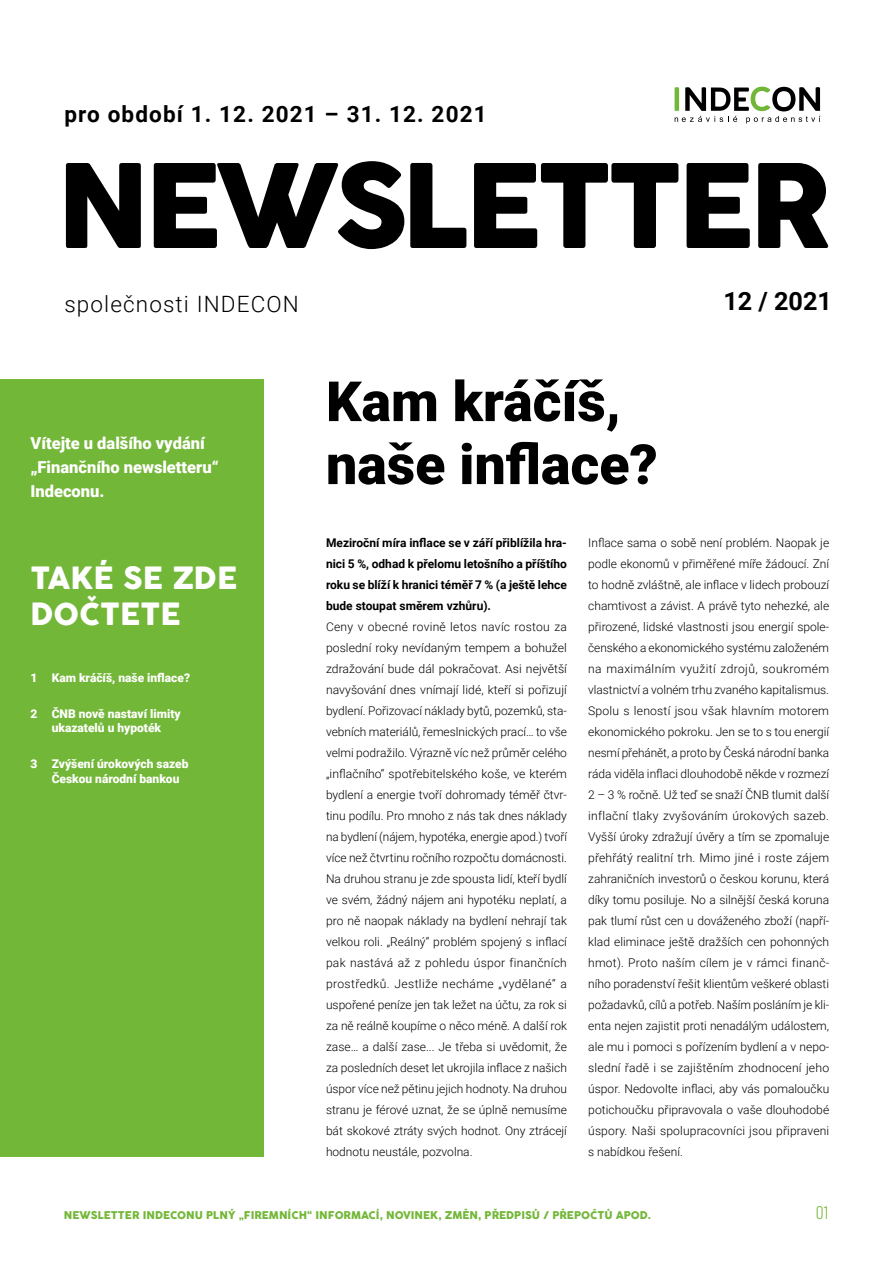
<style>
.page{position:relative;width:893px;height:1263px;background:#fff}
.page>*{position:absolute;margin:0;border:0;box-sizing:border-box;transform-origin:0 0}
.t1{font:900 55.5px/63px "Roboto";color:#000}
.t2{font:30px/36px "Cocogoose";color:#fff}
.t3{font:700 25.2px "Roboto";color:#000}
.t4{font:700 22.5px "Roboto";letter-spacing:.05em;color:#000}
.t5{font:300 22.5px "Roboto";letter-spacing:.05em;color:#000}
.t6{font:300 18px "Barlow Condensed";color:#73b738}
.t7{font:900 16.5px/24px "Roboto";color:#fff}
.t8{font:300 12px/21px "Roboto";color:#000;text-align:justify}
.t9{font:700 12px/21px "Roboto";color:#000;text-align:justify}
.t10{font:900 12px/14.4px "Roboto";color:#fff;text-align:center}
.t11{font:10.5px "Cocogoose";color:#73b738}
</style>
<div class="page">
<svg style="left:66px;top:163px;width:75px;height:85px"></svg>
<svg style="left:154px;top:161px;width:250px;height:88px"></svg>
<svg style="left:410px;top:163px;width:56px;height:85px"></svg>
<svg style="left:474px;top:163px;width:204px;height:85px"></svg>
<svg style="left:687px;top:163px;width:63px;height:85px"></svg>
<svg style="left:758px;top:163px;width:70px;height:85px"></svg>
<svg style="left:675px;top:87px;width:145px;height:36px"></svg>
<div style="left:0;top:379px;width:264px;height:777px;background:#73b738"></div>
<h3 class="t4" style="left:64px;top:98px;width:424px">pro období 1. 12. 2021 – 31. 12. 2021</h3>
<h3 class="t5" style="left:64px;top:288px;width:236px">společnosti INDECON</h3>
<h3 class="t3" style="left:723px;top:283px;width:110px">12 / 2021</h3>
<h3 class="t7" style="left:30px;top:431px;width:190px">Vítejte u dalšího vydání „Finančního newsletteru“<br>Indeconu.</h3>
<h2 class="t2" style="left:30px;top:562px;width:208px">TAKÉ SE ZDE<br>DOČTETE</h2>
<p class="t10" style="left:30px;top:670px;width:161px">1 Kam kráčíš, naše inflace?</p>
<p class="t10" style="left:30px;top:706px;width:152px">2 ČNB nově nastaví limity ukazatelů u hypoték</p>
<p class="t10" style="left:52px;top:756px;width:138px;text-align:left;text-indent:-21px">3 Zvýšení úrokových sazeb<br>Českou národní bankou</p>
<h1 class="t1" style="left:326px;top:368px;width:333px">Kam kráčíš, naše inflace?</h1>
<p class="t9" style="left:326px;top:532px;width:242px">Meziroční míra inflace se v září přiblížila hra&shy;nici 5 %, odhad k přelomu letošního a příštího roku se blíží k hranici téměř 7 % (a ještě lehce bude stoupat směrem vzhůru).</p>
<p class="t8" style="left:326px;top:616px;width:242px">Ceny v obecné rovině letos navíc rostou za poslední roky nevídaným tempem a bohužel zdražování bude dál pokračovat. Asi největší navyšování dnes vnímají lidé, kteří si pořizují bydlení. Pořizovací náklady bytů, pozemků, sta&shy;vebních materiálů, řemeslnických prací… to vše velmi podražilo. Výrazně víc než průměr celého „inflačního“ spotřebitelského koše, ve kterém bydlení a energie tvoří dohromady téměř čtvr&shy;tinu podílu. Pro mnoho z nás tak dnes náklady na bydlení (nájem, hypotéka, energie apod.) tvoří více než čtvrtinu ročního rozpočtu domácnosti.<br>Na druhou stranu je zde spousta lidí, kteří bydlí ve svém, žádný nájem ani hypotéku neplatí, a pro ně naopak náklady na bydlení nehrají tak velkou roli. „Reálný“ problém spojený s inflací pak nastává až z pohledu úspor finančních prostředků. Jestliže necháme „vydělané“ a uspořené peníze jen tak ležet na účtu, za rok si za ně reálně koupíme o něco méně. A další rok zase… a další zase... Je třeba si uvědomit, že za posledních deset let ukrojila inflace z našich úspor více než pětinu jejich hodnoty. Na druhou stranu je férové uznat, že se úplně nemusíme bát skokové ztráty svých hodnot. Ony ztrácejí hodnotu neustále, pozvolna.</p>
<p class="t8" style="left:588px;top:532px;width:243px">Inflace sama o sobě není problém. Naopak je podle ekonomů v přiměřené míře žádoucí. Zní to hodně zvláštně, ale inflace v lidech probouzí chamtivost a závist. A právě tyto nehezké, ale přirozené, lidské vlastnosti jsou energií spole&shy;čenského a ekonomického systému založeném na maximálním využití zdrojů, soukromém vlastnictví a volném trhu zvaného kapitalismus.<br>Spolu s leností jsou však hlavním motorem ekonomického pokroku. Jen se to s tou energií nesmí přehánět, a proto by Česká národní banka ráda viděla inflaci dlouhodobě někde v rozmezí 2 – 3 % ročně. Už teď se snaží ČNB tlumit další inflační tlaky zvyšováním úrokových sazeb.<br>Vyšší úroky zdražují úvěry a tím se zpomaluje přehřátý realitní trh. Mimo jiné i roste zájem zahraničních investorů o českou korunu, která díky tomu posiluje. No a silnější česká koruna pak tlumí růst cen u dováženého zboží (napří&shy;klad eliminace ještě dražších cen pohonných hmot). Proto naším cílem je v rámci finanč&shy;ního poradenství řešit klientům veškeré oblasti požadavků, cílů a potřeb. Naším posláním je kli&shy;enta nejen zajistit proti nenadálým událostem, ale mu i pomoci s pořízením bydlení a v nepo&shy;slední řadě i se zajištěním zhodnocení jeho úspor. Nedovolte inflaci, aby vás pomaloučku potichoučku připravovala o vaše dlouhodobé úspory. Naši spolupracovníci jsou připraveni s nabídkou řešení.</p>
<p class="t11" style="left:64px;top:1208px;width:589px">NEWSLETTER INDECONU PLNÝ „FIREMNÍCH“ INFORMACÍ, NOVINEK, ZMĚN, PŘEDPISŮ / PŘEPOČTŮ APOD.</p>
<h3 class="t6" style="left:816px;top:1200px;width:14px">01</h3>
</div>
